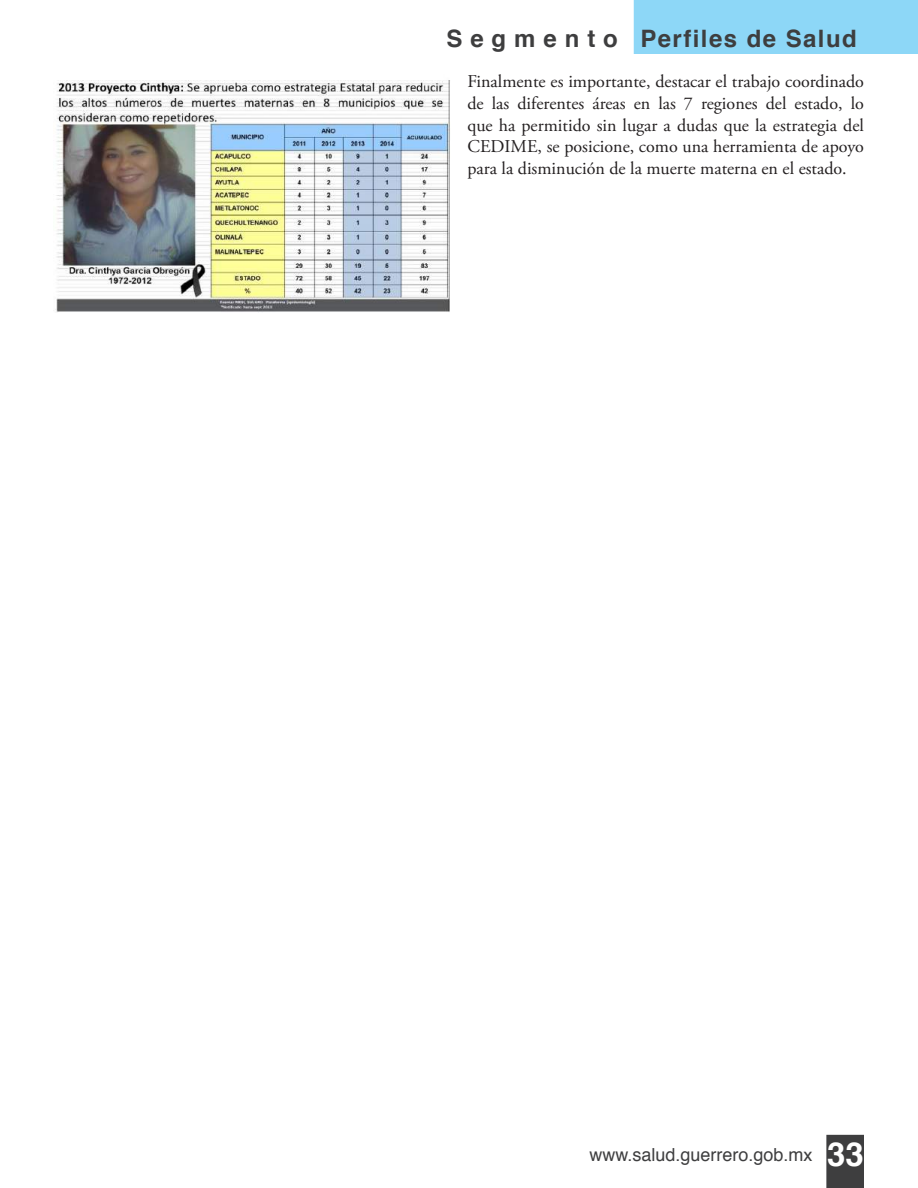
<style>
.page{position:relative;width:918px;height:1188px;background:#fff}
.page>*{position:absolute;margin:0;border:0;box-sizing:border-box;transform-origin:0 0}
.t1{font:700 33px "Helvetica";color:#fff}
.t2{font:700 24px "Helvetica";letter-spacing:.06em;color:#3e3e3f}
.t3{font:18px/21.6px "Adobe Garamond Pro";color:#231f20;text-align:justify}
.t4{font:18px "Helvetica";color:#3e3e3f}
</style>
<div class="page">
<div style="left:826px;top:1135px;width:38px;height:53px;background:#3e3e3f"></div>
<img style="left:55px;top:80px;width:395px;height:232px">
<div style="left:634px;top:0;width:284px;height:54px;background:#8dd7f7"></div>
<h2 class="t2" style="left:446px;top:19px;width:412px">S e g m e n t o Perfiles de Salud</h2>
<p class="t3" style="left:467px;top:71px;width:398px">Finalmente es importante, destacar el trabajo coordinado de las diferentes áreas en las 7 regiones del estado, lo que ha permitido sin lugar a dudas que la estrategia del CEDIME, se posicione, como una herramienta de apoyo para la disminución de la muerte materna en el estado.</p>
<p class="t4" style="left:589px;top:1141px;width:225px">www.salud.guerrero.gob.mx</p>
<h1 class="t1" style="left:827px;top:1128px;width:38px">33</h1>
</div>
